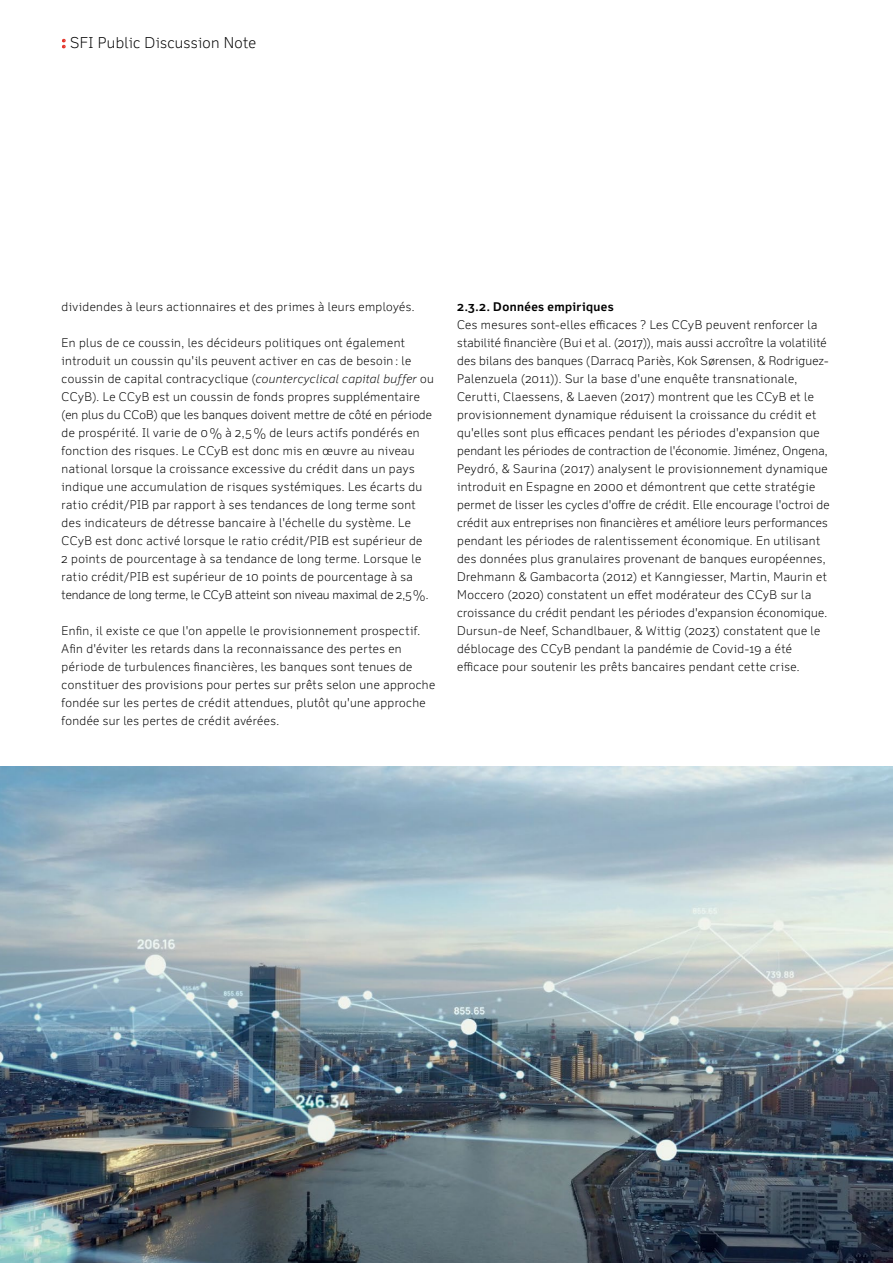
<style>
.page{position:relative;width:893px;height:1263px;background:#fff}
.page>*{position:absolute;margin:0;border:0;box-sizing:border-box;transform-origin:0 0}
.t1{font:300 15px "Felbridge Pro";letter-spacing:.02em;color:#000}
.t2{font:300 12px/18px "Felbridge Pro";letter-spacing:.03em;color:#000}
.t3{font:700 12px "Felbridge Pro";letter-spacing:.035em;color:#000}
.s1{font-weight:700;font-size:16.5px;color:#e5342a}
.s2{font-style:italic}
</style>
<div class="page">
<img style="left:0;top:766px;width:893px;height:497px">
<p class="t1" style="left:62px;top:34px;width:196px"><span class="s1">:</span> SFI Public Discussion Note</p>
<p class="t2" style="left:62px;top:297px;width:354px">dividendes à leurs actionnaires et des primes à leurs employés.</p>
<p class="t2" style="left:62px;top:333px;width:374px">En plus de ce coussin, les décideurs politiques ont également introduit un coussin qu'ils peuvent activer en cas de besoin : le coussin de capital contracyclique (<span class="s2">countercyclical capital buffer</span> ou CCyB). Le CCyB est un coussin de fonds propres supplémentaire (en plus du CCoB) que les banques doivent mettre de côté en période de prospérité. Il varie de 0% à 2,5% de leurs actifs pondérés en fonction des risques. Le CCyB est donc mis en œuvre au niveau national lorsque la croissance excessive du crédit dans un pays indique une accumulation de risques systémiques. Les écarts du ratio crédit/PIB par rapport à ses tendances de long terme sont des indicateurs de détresse bancaire à l'échelle du système. Le CCyB est donc activé lorsque le ratio crédit/PIB est supérieur de<br>2 points de pourcentage à sa tendance de long terme. Lorsque le ratio crédit/PIB est supérieur de 10 points de pourcentage à sa tendance de long terme, le CCyB atteint son niveau maximal de 2,5%.</p>
<p class="t2" style="left:62px;top:621px;width:375px">Enfin, il existe ce que l'on appelle le provisionnement prospectif.<br>Afin d'éviter les retards dans la reconnaissance des pertes en période de turbulences financières, les banques sont tenues de constituer des provisions pour pertes sur prêts selon une approche fondée sur les pertes de crédit attendues, plutôt qu'une approche fondée sur les pertes de crédit avérées.</p>
<p class="t3" style="left:457px;top:299px;width:158px">2.3.2. Données empiriques</p>
<p class="t2" style="left:457px;top:315px;width:374px">Ces mesures sont-elles efficaces ? Les CCyB peuvent renforcer la stabilité financière (Bui et al. (2017)), mais aussi accroître la volatilité des bilans des banques (Darracq Pariès, Kok Sørensen, &amp; Rodriguez-Palenzuela (2011)). Sur la base d'une enquête transnationale, Cerutti, Claessens, &amp; Laeven (2017) montrent que les CCyB et le provisionnement dynamique réduisent la croissance du crédit et qu'elles sont plus efficaces pendant les périodes d'expansion que pendant les périodes de contraction de l'économie. Jiménez, Ongena, Peydró, &amp; Saurina (2017) analysent le provisionnement dynamique introduit en Espagne en 2000 et démontrent que cette stratégie permet de lisser les cycles d'offre de crédit. Elle encourage l'octroi de crédit aux entreprises non financières et améliore leurs performances pendant les périodes de ralentissement économique. En utilisant des données plus granulaires provenant de banques européennes, Drehmann &amp; Gambacorta (2012) et Kanngiesser, Martin, Maurin et Moccero (2020) constatent un effet modérateur des CCyB sur la croissance du crédit pendant les périodes d'expansion économique.<br>Dursun-de Neef, Schandlbauer, &amp; Wittig (2023) constatent que le déblocage des CCyB pendant la pandémie de Covid-19 a été efficace pour soutenir les prêts bancaires pendant cette crise.</p>
</div>
